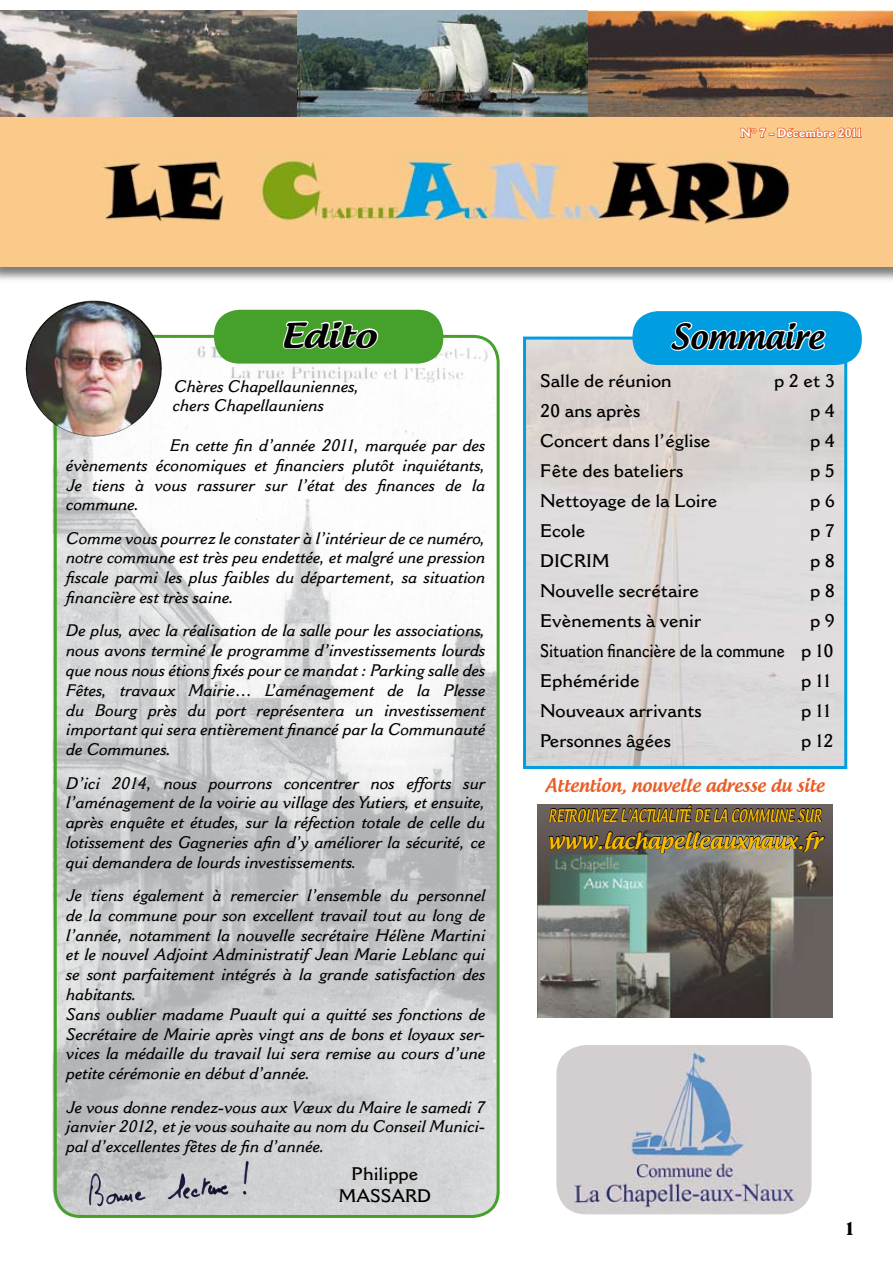
<style>
.page{position:relative;width:893px;height:1263px;background:#fff}
.page>*{position:absolute;margin:0;border:0;box-sizing:border-box;transform-origin:0 0}
.t1{font:500 33px "Androgyne";color:#000}
.t2{font:500 33px "Androgyne";color:#000;scale:1.25 1}
.t3{font:500 22.5px "Androgyne";color:#faba00}
.t4{font:600 18px/30px "Cantoria";color:#000;text-align:center}
.t5{font:500 18px "Androgyne";color:#e95e27}
.t6{font:800 18px "Cantoria";color:#000}
.t7{font:italic 600 16.5px/19.8px "Cantoria";color:#000;text-align:justify}
.t8{font:500 16.5px "Androgyne";color:#faba00;scale:.75 1}
.t9{font:700 12px "Cantoria";color:#fff}
</style>
<div class="page">
<img style="left:0;top:11px;width:893px;height:106px">
<div style="left:0;top:117px;width:893px;height:167px;background:#000;opacity:.52"></div>
<img style="left:556px;top:1045px;width:255px;height:169px;border-radius:30px">
<img style="left:537px;top:805px;width:296px;height:212px">
<img style="left:527px;top:341px;width:316px;height:424px">
<div style="left:523px;top:337px;width:324px;height:432px;border:3px solid #009ee0"></div>
<div style="left:632px;top:311px;width:230px;height:54px;background:#009ee0;border-radius:26px"></div>
<svg style="left:669px;top:275px;width:158px;height:76px"></svg>
<img style="left:53px;top:336px;width:446px;height:881px;border-radius:27px">
<div style="left:54px;top:335px;width:446px;height:883px;border:3px solid #45a12b;border-radius:26px"></div>
<div style="left:214px;top:310px;width:229px;height:54px;background:#45a12b;border-radius:26px"></div>
<svg style="left:283px;top:320px;width:96px;height:29px"></svg>
<img style="left:89px;top:301px;width:73px;height:100px">
<img style="left:89px;top:1161px;width:161px;height:45px">
<svg style="left:739px;top:127px;width:123px;height:12px"></svg>
<svg style="left:548px;top:804px;width:277px;height:50px;background:#524c4a"></svg>
<p class="t9" style="left:740px;top:126px;width:123px">N° 7 - Décembre 2011</p>
<h1 class="t2" style="left:281px;top:314px;width:78px">Edito</h1>
<h1 class="t1" style="left:671px;top:316px;width:155px">Sommaire</h1>
<p class="t7" style="left:173px;top:376px;width:188px">Chères Chapellauniennes, chers Chapellauniens</p>
<p class="t7" style="left:67px;top:435px;width:421px;text-indent:104px">En cette fin d’année 2011, marquée par des évènements économiques et financiers plutôt inquiétants, Je tiens à vous rassurer sur l’état des finances de la commune.</p>
<p class="t7" style="left:67px;top:528px;width:421px">Comme vous pourrez le constater à l’intérieur de ce numéro, notre commune est très peu endettée, et malgré une pression fiscale parmi les plus faibles du département, sa situation financière est très saine.</p>
<p class="t7" style="left:67px;top:621px;width:421px">De plus, avec la réalisation de la salle pour les associations, nous avons terminé le programme d’investissements lourds que nous nous étions fixés pour ce mandat : Parking salle des Fêtes, travaux Mairie… L’aménagement de la Plesse du Bourg près du port représentera un investissement important qui sera entièrement financé par la Communauté de Communes.</p>
<p class="t7" style="left:67px;top:773px;width:421px">D’ici 2014, nous pourrons concentrer nos efforts sur l’aménagement de la voirie au village des Yutiers, et ensuite, après enquête et études, sur la réfection totale de celle du lotissement des Gagneries afin d’y améliorer la sécurité, ce qui demandera de lourds investissements.</p>
<p class="t7" style="left:67px;top:885px;width:421px;text-align:left">Je tiens également à remercier l’ensemble du personnel de la commune pour son excellent travail tout au long de l’année, notamment la nouvelle secrétaire Hélène Martini et le nouvel Adjoint Administratif Jean Marie Leblanc qui se sont parfaitement intégrés à la grande satisfaction des habitants.<br>Sans oublier madame Puault qui a quitté ses fonctions de Secrétaire de Mairie après vingt ans de bons et loyaux ser&shy;vices la médaille du travail lui sera remise au cours d’une petite cérémonie en début d’année.</p>
<p class="t7" style="left:67px;top:1097px;width:421px">Je vous donne rendez-vous aux Vœux du Maire le samedi 7 janvier 2012, et je vous souhaite au nom du Conseil Munici&shy;pal d’excellentes fêtes de fin d’année.</p>
<p class="t4" style="left:339px;top:1163px;width:94px;line-height:21.6px">Philippe<br>MASSARD</p>
<p class="t4" style="left:540px;top:365px;width:133px">Salle de réunion</p>
<p class="t4" style="left:774px;top:365px;width:62px">p 2 et 3</p>
<p class="t4" style="left:540px;top:395px;width:102px">20 ans après</p>
<p class="t4" style="left:810px;top:395px;width:26px">p 4</p>
<p class="t4" style="left:540px;top:425px;width:172px">Concert dans l’église</p>
<p class="t4" style="left:810px;top:425px;width:26px">p 4</p>
<p class="t4" style="left:540px;top:455px;width:145px">Fête des bateliers</p>
<p class="t4" style="left:810px;top:455px;width:26px">p 5</p>
<p class="t4" style="left:540px;top:485px;width:179px">Nettoyage de la Loire</p>
<p class="t4" style="left:810px;top:485px;width:26px">p 6</p>
<p class="t4" style="left:540px;top:515px;width:47px">Ecole</p>
<p class="t4" style="left:810px;top:515px;width:26px">p 7</p>
<p class="t4" style="left:540px;top:545px;width:71px">DICRIM</p>
<p class="t4" style="left:810px;top:545px;width:26px">p 8</p>
<p class="t4" style="left:540px;top:575px;width:161px">Nouvelle secrétaire</p>
<p class="t4" style="left:810px;top:575px;width:26px">p 8</p>
<p class="t4" style="left:540px;top:605px;width:163px">Evènements à venir</p>
<p class="t4" style="left:540px;top:605px;width:296px;text-align:justify;text-indent:270px">p 9<br>Situation financière de la commune p 10<br>Ephéméride</p>
<p class="t4" style="left:801px;top:665px;width:31px">p 11</p>
<p class="t4" style="left:540px;top:695px;width:163px">Nouveaux arrivants</p>
<p class="t4" style="left:801px;top:695px;width:31px">p 11</p>
<p class="t4" style="left:540px;top:725px;width:132px">Personnes âgées</p>
<p class="t4" style="left:801px;top:725px;width:34px">p 12</p>
<p class="t5" style="left:546px;top:774px;width:280px">Attention, nouvelle adresse du site</p>
<p class="t8" style="left:548px;top:805px;width:366px">RETROUVEZ L’ACTUALITÉ DE LA COMMUNE SUR</p>
<h2 class="t3" style="left:548px;top:826px;width:276px">www.lachapelleauxnaux.fr</h2>
<p class="t6" style="left:846px;top:1217px;width:10px">1</p>
</div>
